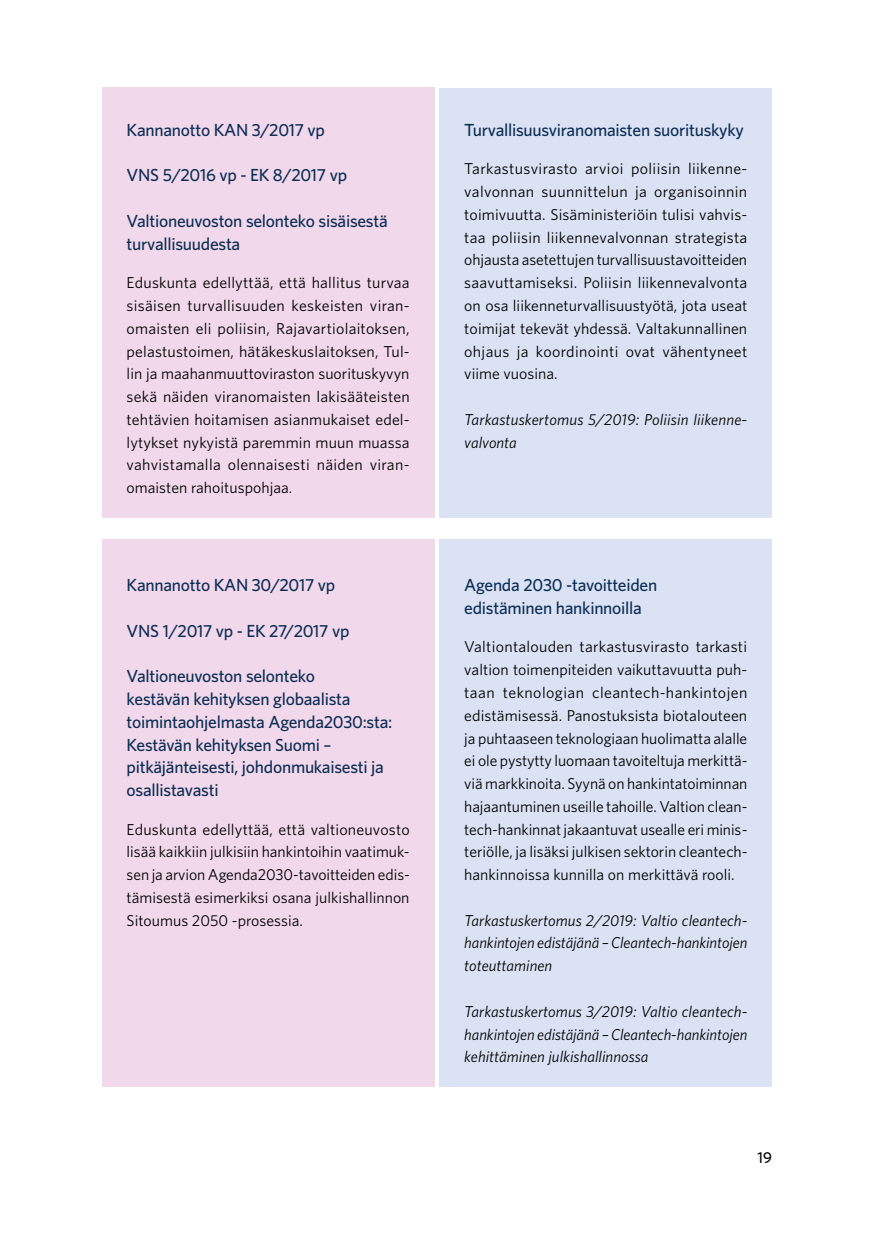
<style>
.page{position:relative;width:874px;height:1241px;background:#fff}
.page>*{position:absolute;margin:0;border:0;box-sizing:border-box;transform-origin:0 0}
.Väliotsikko_väritaus{font:500 17.5px/22.8px "Whitney";letter-spacing:-.015em;color:#0c2d54}
.t1{font:15.75px/22.8px "Whitney";letter-spacing:.005em;color:#000}
.t2{font:italic 15.75px/22.8px "Whitney";color:#000;text-align:justify}
.t3{font:500 15.75px "Whitney";color:#000}
</style>
<div class="page">
<div style="left:102px;top:87px;width:332px;height:431px;background:#f1d8ea"></div>
<div style="left:439px;top:88px;width:332px;height:430px;background:#dae2f4"></div>
<div style="left:102px;top:539px;width:332px;height:547px;background:#f1d8ea"></div>
<div style="left:439px;top:539px;width:332px;height:547px;background:#dae2f4"></div>
<p class="Väliotsikko_väritaus" style="left:126px;top:118px;width:200px">Kannanotto KAN 3/2017 vp</p>
<p class="Väliotsikko_väritaus" style="left:126px;top:164px;width:222px">VNS 5/2016 vp - EK 8/2017 vp</p>
<p class="Väliotsikko_väritaus" style="left:126px;top:209px;width:262px">Valtioneuvoston selonteko sisäisestä turvallisuudesta</p>
<p class="t1" style="left:126px;top:271px;width:284px">Eduskunta edellyttää, että hallitus turvaa sisäisen turvallisuuden keskeisten viran&shy;omaisten eli poliisin, Rajavartiolaitoksen, pelastustoimen, hätäkeskuslaitoksen, Tul&shy;lin ja maahanmuuttoviraston suorituskyvyn sekä näiden viranomaisten lakisääteisten tehtävien hoitamisen asianmukaiset edel&shy;lytykset nykyistä paremmin muun muassa vahvistamalla olennaisesti näiden viran&shy;omaisten rahoituspohjaa.</p>
<p class="Väliotsikko_väritaus" style="left:126px;top:573px;width:210px">Kannanotto KAN 30/2017 vp</p>
<p class="Väliotsikko_väritaus" style="left:126px;top:619px;width:224px">VNS 1/2017 vp - EK 27/2017 vp</p>
<p class="Väliotsikko_väritaus" style="left:126px;top:664px;width:267px">Valtioneuvoston selonteko<br>kestävän kehityksen globaalista toimintaohjelmasta Agenda2030:sta:<br>Kestävän kehityksen Suomi – pitkäjänteisesti, johdonmukaisesti ja osallistavasti</p>
<p class="t1" style="left:126px;top:817px;width:284px;text-align:justify">Eduskunta edellyttää, että valtioneuvosto lisää kaikkiin julkisiin hankintoihin vaatimuk&shy;sen ja arvion Agenda2030-tavoitteiden edis&shy;tämisestä esimerkiksi osana julkishallinnon Sitoumus 2050 -prosessia.</p>
<p class="Väliotsikko_väritaus" style="left:464px;top:118px;width:281px">Turvallisuusviranomaisten suorituskyky</p>
<p class="t1" style="left:464px;top:157px;width:284px">Tarkastusvirasto arvioi poliisin liikenne&shy;valvonnan suunnittelun ja organisoinnin toimivuutta. Sisäministeriöin tulisi vahvis&shy;taa poliisin liikennevalvonnan strategista ohjausta asetettujen turvallisuustavoitteiden saavuttamiseksi. Poliisin liikennevalvonta on osa liikenneturvallisuustyötä, jota useat toimijat tekevät yhdessä. Valtakunnallinen ohjaus ja koordinointi ovat vähentyneet viime vuosina.</p>
<p class="t2" style="left:464px;top:407px;width:282px">Tarkastuskertomus 5/2019: Poliisin liikenne&shy;valvonta</p>
<p class="Väliotsikko_väritaus" style="left:464px;top:573px;width:194px">Agenda 2030 -tavoitteiden edistäminen hankinnoilla</p>
<p class="t1" style="left:464px;top:635px;width:284px;text-align:justify">Valtiontalouden tarkastusvirasto tarkasti valtion toimenpiteiden vaikuttavuutta puh&shy;taan teknologian cleantech-hankintojen edistämisessä. Panostuksista biotalouteen ja puhtaaseen teknologiaan huolimatta alalle ei ole pystytty luomaan tavoiteltuja merkittä&shy;viä markkinoita. Syynä on hankintatoiminnan hajaantuminen useille tahoille. Valtion clean&shy;tech-hankinnat jakaantuvat usealle eri minis&shy;teriölle, ja lisäksi julkisen sektorin cleantech&shy;hankinnoissa kunnilla on merkittävä rooli.</p>
<p class="t2" style="left:464px;top:908px;width:284px">Tarkastuskertomus 2/2019: Valtio cleantech&shy;hankintojen edistäjänä – Cleantech-hankintojen toteuttaminen</p>
<p class="t2" style="left:464px;top:999px;width:284px">Tarkastuskertomus 3/2019: Valtio cleantech&shy;hankintojen edistäjänä – Cleantech-hankintojen kehittäminen julkishallinnossa</p>
<p class="t3" style="left:757px;top:1146px;width:16px">19</p>
</div>
